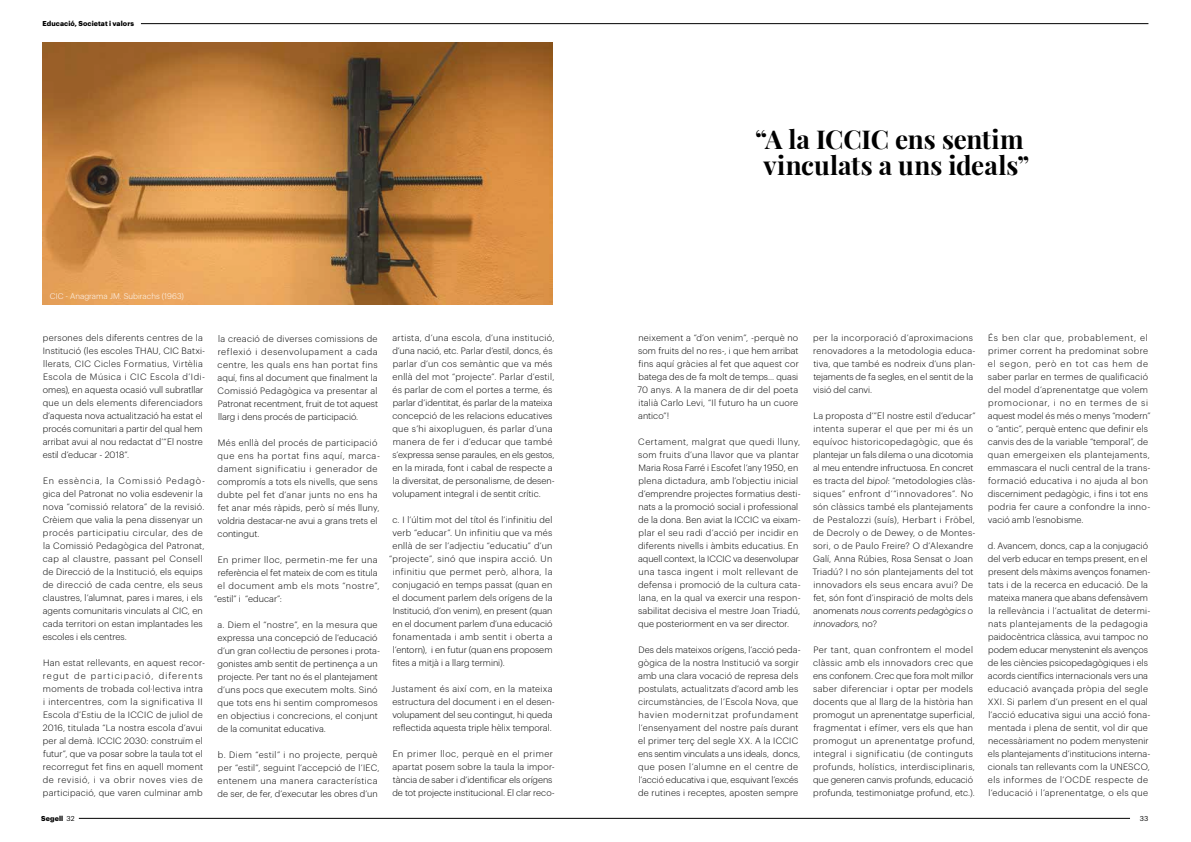
<style>
.page{position:relative;width:1191px;height:842px;background:#fff}
.page>*{position:absolute;margin:0;border:0;box-sizing:border-box;transform-origin:0 0}
.t1{font:700 26px/26px "Playfair Display";color:#000;text-align:center}
.t2{font:300 9px/13px "Graphik";letter-spacing:.02em;color:#000}
.t3{font:300 9px/13px "Graphik";letter-spacing:.04em;color:#000}
.t4{font:300 9px "Graphik";color:#000}
.t5{font:300 9px "Graphik";letter-spacing:.05em;color:#000}
.t6{font:300 9px "Graphik";letter-spacing:.045em;color:#000}
.t7{font:300 9px "Graphik";letter-spacing:.055em;color:#000}
.t8{font:300 8px "Graphik";letter-spacing:.01em;color:#fff}
.t9{font:700 7px "Graphik";letter-spacing:.015em;color:#000}
.t10{font:7px "Graphik";color:#000}
.s1{font-style:italic}
.s2{font-weight:400}
</style>
<div class="page">
<hr style="left:79px;top:818px;width:1051px;height:1px;background:#000">
<hr style="left:141px;top:23px;width:1007px;height:1px;background:#000">
<img style="left:43px;top:43px;width:510px;height:262px">
<p class="t9" style="left:43px;top:18px;width:93px">Educació, Societat i valors</p>
<p class="t8" style="left:50px;top:290px;width:135px">CIC - Anagrama JM. Subirachs (1963)</p>
<p class="t2" style="left:43px;top:331px;width:164px">persones dels diferents centres de la Institució (les escoles THAU, CIC Batxi· llerats, CIC Cicles Formatius, Virtèlia Escola de Música i CIC Escola d’Idi· omes), en aquesta ocasió vull subratllar que un dels elements diferenciadors d’aquesta nova actualització ha estat el procés comunitari a partir del qual hem arribat avui al nou redactat d’“El nostre estil d’educar - 2018”.</p>
<p class="t2" style="left:43px;top:474px;width:164px">En essència, la Comissió Pedagò· gica del Patronat no volia esdevenir la nova “comissió relatora” de la revisió.<br>Crèiem que valia la pena dissenyar un procés participatiu circular, des de la Comissió Pedagògica del Patronat, cap al claustre, passant pel Consell de Direcció de la Institució, els equips de direcció de cada centre, els seus claustres, l’alumnat, pares i mares, i els agents comunitaris vinculats al CIC, en cada territori on estan implantades les escoles i els centres.</p>
<p class="t2" style="left:43px;top:656px;width:164px">Han estat rellevants, en aquest recor· regut de participació, diferents moments de trobada col·lectiva intra i intercentres, com la significativa II Escola d’Estiu de la ICCIC de juliol de 2016, titulada “La nostra escola d’avui per al demà. ICCIC 2030: construïm el futur”, que va posar sobre la taula tot el recorregut fet fins en aquell moment de revisió, i va obrir noves vies de participació, que varen culminar amb</p>
<p class="t2" style="left:217px;top:331px;width:162px;text-align:justify">la creació de diverses comissions de reflexió i desenvolupament a cada centre, les quals ens han portat fins aquí, fins al document que finalment la Comissió Pedagògica va presentar al Patronat recentment, fruit de tot aquest llarg i dens procés de participació.</p>
<p class="t2" style="left:217px;top:435px;width:164px">Més enllà del procés de participació que ens ha portat fins aquí, marca· dament significatiu i generador de compromís a tots els nivells, que sens dubte pel fet d’anar junts no ens ha fet anar més ràpids, però sí més lluny, voldria destacar-ne avui a grans trets el contingut.</p>
<p class="t5" style="left:218px;top:553px;width:161px">En primer lloc, permetin-me fer una</p>
<p class="t2" style="left:218px;top:565px;width:161px">referència el fet mateix de com es titula</p>
<p class="t7" style="left:217px;top:579px;width:163px">el document amb els mots “nostre”,</p>
<p class="t2" style="left:214px;top:591px;width:69px">“estil” i “educar”:</p>
<p class="t2" style="left:217px;top:617px;width:164px">a. Diem el “nostre”, en la mesura que expressa una concepció de l’educació d’un gran col·lectiu de persones i prota· gonistes amb sentit de pertinença a un projecte. Per tant no és el plantejament d’uns pocs que executem molts. Sinó que tots ens hi sentim compromesos en objectius i concrecions, el conjunt de la comunitat educativa.</p>
<p class="t3" style="left:217px;top:747px;width:163px">b. Diem “estil” i no projecte, perquè per “estil”, seguint l’accepció de l’IEC, entenem una manera característica de ser, de fer, d’executar les obres d’un</p>
<p class="t2" style="left:392px;top:331px;width:164px">artista, d’una escola, d’una institució, d’una nació, etc. Parlar d’estil, doncs, és parlar d’un cos semàntic que va més enllà del mot “projecte”. Parlar d’estil, és parlar de com el portes a terme, és parlar d’identitat, és parlar de la mateixa concepció de les relacions educatives que s’hi aixopluguen, és parlar d’una manera de fer i d’educar que també s’expressa sense paraules, en els gestos, en la mirada, font i cabal de respecte a la diversitat, de personalisme, de desen· volupament integral i de sentit crític.</p>
<p class="t2" style="left:392px;top:513px;width:161px">c. I l’últim mot del títol és l’infinitiu del</p>
<p class="t2" style="left:392px;top:526px;width:161px">verb “educar”. Un infinitiu que va més</p>
<p class="t2" style="left:392px;top:539px;width:162px">enllà de ser l’adjectiu “educatiu” d’un</p>
<p class="t6" style="left:389px;top:552px;width:165px">“projecte”, sinó que inspira acció. Un</p>
<p class="t5" style="left:393px;top:565px;width:161px">infinitiu que permet però, alhora, la</p>
<p class="t2" style="left:392px;top:578px;width:162px">conjugació en temps passat (quan en</p>
<p class="t2" style="left:392px;top:591px;width:162px">el document parlem dels orígens de la</p>
<p class="t4" style="left:393px;top:604px;width:161px">Institució, d’on venim), en present (quan</p>
<p class="t2" style="left:392px;top:617px;width:161px">en el document parlem d’una educació</p>
<p class="t6" style="left:393px;top:630px;width:161px">fonamentada i amb sentit i oberta a</p>
<p class="t2" style="left:393px;top:643px;width:161px">l’entorn), i en futur (quan ens proposem</p>
<p class="t4" style="left:392px;top:656px;width:114px">fites a mitjà i a llarg termini).</p>
<p class="t2" style="left:391px;top:682px;width:165px">Justament és així com, en la mateixa estructura del document i en el desen· volupament del seu contingut, hi queda reflectida aquesta triple hèlix temporal.</p>
<p class="t2" style="left:392px;top:747px;width:164px">En primer lloc, perquè en el primer apartat posem sobre la taula la impor· tància de saber i d’identificar els orígens de tot projecte institucional. El clar reco·</p>
<h1 class="t1" style="left:755px;top:126px;width:276px">“A la ICCIC ens sentim vinculats a uns ideals”</h1>
<p class="t2" style="left:637px;top:331px;width:163px;text-align:justify">neixement a “d’on venim”, -perquè no som fruits del no res-, i que hem arribat fins aquí gràcies al fet que aquest cor batega des de fa molt de temps... quasi 70 anys. A la manera de dir del poeta italià Carlo Levi, “Il futuro ha un cuore antico”!</p>
<p class="t2" style="left:638px;top:435px;width:164px">Certament, malgrat que quedi lluny, som fruits d’una llavor que va plantar Maria Rosa Farré i Escofet l’any 1950, en plena dictadura, amb l’objectiu inicial d’emprendre projectes formatius desti· nats a la promoció social i professional de la dona. Ben aviat la ICCIC va eixam· plar el seu radi d’acció per incidir en diferents nivells i àmbits educatius. En aquell context, la ICCIC va desenvolupar una tasca ingent i molt rellevant de defensa i promoció de la cultura cata· lana, en la qual va exercir una respon· sabilitat decisiva el mestre Joan Triadú, que posteriorment en va ser director.</p>
<p class="t2" style="left:638px;top:643px;width:164px">Des dels mateixos orígens, l’acció peda· gògica de la nostra Institució va sorgir amb una clara vocació de represa dels postulats, actualitzats d’acord amb les circumstàncies, de l’Escola Nova, que havien modernitzat profundament l’ensenyament del nostre país durant el primer terç del segle XX. A la ICCIC ens sentim vinculats a uns ideals, doncs, que posen l’alumne en el centre de l’acció educativa i que, esquivant l’excés de rutines i receptes, aposten sempre</p>
<p class="t2" style="left:813px;top:331px;width:164px">per la incorporació d’aproximacions renovadores a la metodologia educa· tiva, que també es nodreix d’uns plan· tejaments de fa segles, en el sentit de la visió del canvi.</p>
<p class="t2" style="left:812px;top:409px;width:165px">La proposta d’”El nostre estil d’educar” intenta superar el que per mi és un equívoc historicopedagògic, que és plantejar un fals dilema o una dicotomia al meu entendre infructuosa. En concret es tracta del <span class="s1">bipol</span>: “metodologies clàs· siques” enfront d’“innovadores”. No són clàssics també els plantejaments de Pestalozzi (suís), Herbart i Fröbel, de Decroly o de Dewey, o de Montes· sori, o de Paulo Freire? O d’Alexandre Galí, Anna Rúbies, Rosa Sensat o Joan Triadú? I no són plantejaments del tot innovadors els seus encara avui? De fet, són font d’inspiració de molts dels anomenats <span class="s1">nous corrents pedagògics o innovadors</span>, no?</p>
<p class="t2" style="left:813px;top:643px;width:163px">Per tant, quan confrontem el model clàssic amb els innovadors crec que ens confonem. Crec que fora molt millor saber diferenciar i optar per models docents que al llarg de la història han promogut un aprenentatge superficial, fragmentat i efímer, vers els que han promogut un aprenentatge profund, integral i significatiu (de continguts profunds, holístics, interdisciplinaris, que generen canvis profunds, educació profunda, testimoniatge profund, etc.).</p>
<p class="t2" style="left:988px;top:330px;width:164px">És ben clar que, probablement, el primer corrent ha predominat sobre el segon, però en tot cas hem de saber parlar en termes de qualificació del model d’aprenentatge que volem promocionar, i no en termes de si aquest model és més o menys “modern” o “antic”, perquè entenc que definir els canvis des de la variable “temporal”, de quan emergeixen els plantejaments, emmascara el nucli central de la trans· formació educativa i no ajuda al bon discerniment pedagògic, i fins i tot ens podria fer caure a confondre la inno· vació amb l’esnobisme.</p>
<p class="t2" style="left:987px;top:538px;width:164px">d. Avancem, doncs, cap a la conjugació del verb educar en temps present, en el present dels màxims avenços fonamen· tats i de la recerca en educació. De la mateixa manera que abans defensàvem la rellevància i l’actualitat de determi· nats plantejaments de la pedagogia paidocèntrica clàssica, avui tampoc no podem educar menystenint els avenços de les ciències psicopedagògiques i els acords científics internacionals vers una educació avançada pròpia del segle XXI. Si parlem d’un present en el qual l’acció educativa sigui una acció fona· mentada i plena de sentit, vol dir que necessàriament no podem menystenir els plantejaments d’institucions interna· cionals tan rellevants com la UNESCO, els informes de l’OCDE respecte de l’educació i l’aprenentatge, o els que</p>
<p class="t9" style="left:41px;top:813px;width:35px">Segell <span class="s2">32</span></p>
<p class="t10" style="left:1139px;top:813px;width:10px">33</p>
</div>
